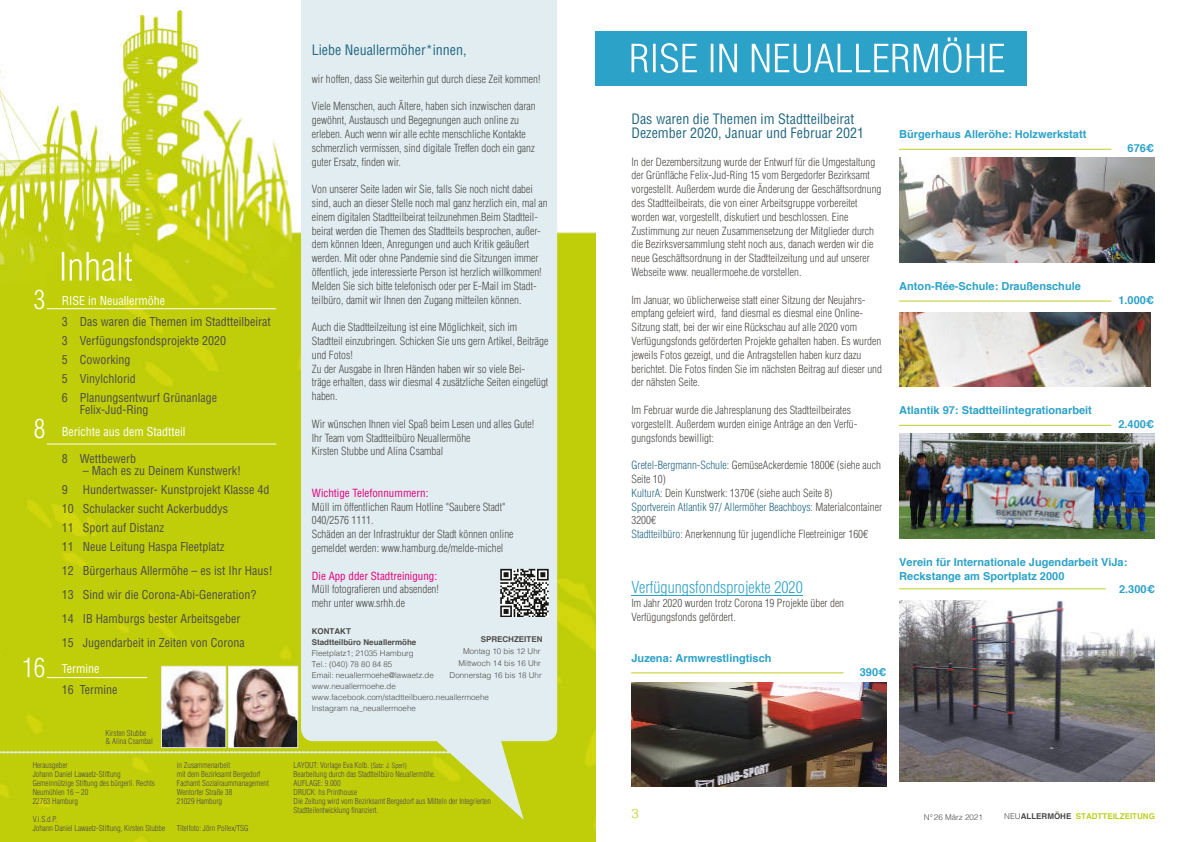
<style>
.page{position:relative;width:1191px;height:842px;background:#fff}
.page>*{position:absolute;margin:0;border:0;box-sizing:border-box;transform-origin:0 0}
.t1{font:300 condensed 26px "Helvetica LT Std";color:#fff}
.t2{font:300 condensed 16px "Helvetica LT Std";color:#2da2c8}
.t3{font:condensed 14px/13.8px "Helvetica LT Std";color:#236781}
.t4{font:300 13px "Helvetica";color:#bccf1e}
.t5{font:condensed 12px/19px "Helvetica LT Std";color:#4d4b48}
.t6{font:condensed 12px "Helvetica LT Std";color:#fff}
.t7{font:condensed 12px "Helvetica LT Std";color:#4e4c48}
.t8{font:300 condensed 11px/13.8px "Helvetica LT Std";color:#4d4b48}
.t9{font:700 11px "Helvetica";color:#2da2c8}
.t10{font:condensed 11px "Helvetica LT Std";color:#e5007d}
.t11{font:300 condensed 8px/9px "Helvetica LT Std";color:#4d4b48}
.t12{font:300 8px/11px "Helvetica";color:#4d4b48}
.t13{font:700 8px/11px "Helvetica";color:#4d4b48}
.t14{font:700 8px "Helvetica";color:#bccf1e}
.s1{color:#4e4c48}
.s2{font-size:7px}
.s3{color:#236781}
.s4{font-weight:300;color:#4d4b48}
.s5{color:#4d4b48}
</style>
<div class="page">
<img style="left:0;top:7px;width:595px;height:835px">
<svg style="left:0;top:751px;width:302px;height:2px"></svg>
<svg style="left:302px;top:741px;width:252px;height:79px;background:#c4d22a"></svg>
<div style="left:301px;top:0;width:256px;height:741px;background:#e1edf1"></div>
<svg style="left:500px;top:569px;width:48px;height:47px"></svg>
<svg style="left:62px;top:252px;width:70px;height:29px"></svg>
<div style="left:595px;top:31px;width:432px;height:55px;background:#2da2c8"></div>
<svg style="left:631px;top:37px;width:373px;height:36px"></svg>
<hr style="left:47px;top:308px;width:229px;height:1px;background:#fff">
<hr style="left:47px;top:444px;width:229px;height:1px;background:#fff">
<hr style="left:47px;top:677px;width:100px;height:1px;background:#fff">
<hr style="left:631px;top:595px;width:171px;height:1px;background:#2da2c8">
<hr style="left:631px;top:672px;width:212px;height:1px;background:#bccf1e">
<img style="left:631px;top:682px;width:255px;height:105px">
<hr style="left:899px;top:425px;width:212px;height:1px;background:#bccf1e">
<img style="left:899px;top:434px;width:255px;height:104px">
<img style="left:899px;top:313px;width:251px;height:73px">
<hr style="left:899px;top:301px;width:212px;height:1px;background:#bccf1e">
<img style="left:899px;top:158px;width:255px;height:104px">
<hr style="left:899px;top:149px;width:212px;height:1px;background:#bccf1e">
<hr style="left:899px;top:588px;width:206px;height:1px;background:#bccf1e">
<img style="left:899px;top:600px;width:256px;height:182px">
<img style="left:163px;top:668px;width:61px;height:78px">
<div style="left:161px;top:666px;width:65px;height:82px;border:1px solid #e6e6e6"></div>
<img style="left:230px;top:668px;width:66px;height:78px">
<div style="left:228px;top:666px;width:70px;height:82px;border:1px solid #ececec"></div>
<h1 class="t1" style="left:34px;top:290px;width:13px">3</h1>
<h1 class="t1" style="left:34px;top:419px;width:13px">8</h1>
<h1 class="t1" style="left:22px;top:659px;width:25px">16</h1>
<p class="t6" style="left:62px;top:296px;width:105px">RISE in Neuallermöhe</p>
<p class="t5" style="left:62px;top:313px;width:210px">3 Das waren die Themen im Stadtteilbeirat<br>3 Verfügungsfondsprojekte 2020<br>5 <span class="s1">Coworking<br></span>5 <span class="s1">Vinylchlorid<br></span>6 P<span class="s1">lanungsentwurf Grünanlage</span></p>
<p class="t7" style="left:80px;top:405px;width:70px">Felix-Jud-Ring</p>
<p class="t6" style="left:62px;top:427px;width:125px">Berichte aus dem Stadtteil</p>
<p class="t5" style="left:62px;top:451px;width:76px">8 Wettbewerb</p>
<p class="t5" style="left:83px;top:463px;width:160px">– Mach es zu Deinem Kunstwerk!</p>
<p class="t5" style="left:62px;top:482px;width:7px">9</p>
<p class="t5" style="left:62px;top:482px;width:209px;text-indent:21px">Hundertwasser- Kunstprojekt Klasse 4d<br>10 Schulacker sucht Ackerbuddys<br>11 Sport auf Distanz<br>11 <span class="s1">Neue Leitung Haspa Fleetplatz</span></p>
<p class="t5" style="left:62px;top:561px;width:212px;line-height:24px">12 Bürgerhaus Allermöhe – es ist Ihr Haus!<br>13 Sind wir die Corona-Abi-Generation?<br>14 IB Hamburgs bester Arbeitsgeber<br>15 Jugendarbeit in Zeiten von Corona</p>
<p class="t6" style="left:62px;top:665px;width:39px">Termine</p>
<p class="t5" style="left:62px;top:682px;width:57px">16 Termine</p>
<p class="t11" style="left:106px;top:730px;width:49px;line-height:8.3px">Kirsten Stubbe &amp; Alina Csambal</p>
<p class="t11" style="left:33px;top:762px;width:37px">Herausgeber</p>
<p class="t11" style="left:177px;top:762px;width:55px">in Zusammenarbeit</p>
<p class="t11" style="left:33px;top:771px;width:89px">Johann Daniel Lawaetz-Stiftung</p>
<p class="t11" style="left:177px;top:771px;width:85px">mit dem Bezirksamt Bergedorf</p>
<p class="t11" style="left:33px;top:780px;width:124px">Gemeinnützige Stiftung des bürgerli. Rechts</p>
<p class="t11" style="left:177px;top:780px;width:94px">Fachamt Sozialraummanagement</p>
<p class="t11" style="left:33px;top:789px;width:57px">Neumühlen 16 – 20</p>
<p class="t11" style="left:177px;top:789px;width:57px">Wentorfer Straße 38</p>
<p class="t11" style="left:33px;top:798px;width:47px">22763 Hamburg</p>
<p class="t11" style="left:177px;top:798px;width:47px">21029 Hamburg</p>
<p class="t11" style="left:33px;top:816px;width:134px">V.i.S.d.P.<br>Johann Daniel Lawaetz-Stiftung, Kirsten Stubbe</p>
<p class="t11" style="left:177px;top:825px;width:73px">Titelfoto: Jörn Pollex/TSG</p>
<p class="t3" style="left:312px;top:45px;width:156px">Liebe Neuallermöher*innen,</p>
<p class="t8" style="left:312px;top:74px;width:230px">wir hoffen, dass Sie weiterhin gut durch diese Zeit kommen!</p>
<p class="t8" style="left:312px;top:101px;width:225px">Viele Menschen, auch Ältere, haben sich inzwischen daran gewöhnt, Austausch und Begegnungen auch online zu erleben. Auch wenn wir alle echte menschliche Kontakte schmerzlich vermissen, sind digitale Treffen doch ein ganz guter Ersatz, finden wir.</p>
<p class="t8" style="left:312px;top:184px;width:237px">Von unserer Seite laden wir Sie, falls Sie noch nicht dabei sind, auch an dieser Stelle noch mal ganz herzlich ein, mal an einem digitalen Stadtteilbeirat teilzunehmen.Beim Stadtteil&shy;beirat werden die Themen des Stadtteils besprochen, außer&shy;dem können Ideen, Anregungen und auch Kritik geäußert werden. Mit oder ohne Pandemie sind die Sitzungen immer öffentlich, jede interessierte Person ist herzlich willkommen!<br>Melden Sie sich bitte telefonisch oder per E-Mail im Stadt&shy;teilbüro, damit wir Ihnen den Zugang mitteilen können.</p>
<p class="t8" style="left:312px;top:322px;width:238px">Auch die Stadtteilzeitung ist eine Möglichkeit, sich im Stadtteil einzubringen. Schicken Sie uns gern Artikel, Beiträge und Fotos!<br>Zu der Ausgabe in Ihren Händen haben wir so viele Bei-<br>träge erhalten, dass wir diesmal 4 zusätzliche Seiten eingefügt haben.</p>
<p class="t8" style="left:312px;top:419px;width:224px">Wir wünschen Ihnen viel Spaß beim Lesen und alles Gute!<br>Ihr Team vom Stadtteilbüro Neuallermöhe<br>Kirsten Stubbe und Alina Csambal</p>
<p class="t10" style="left:312px;top:489px;width:118px">Wichtige Telefonnummern:</p>
<p class="t8" style="left:312px;top:501px;width:203px">Müll im öffentlichen Raum Hotline "Saubere Stadt" 040/2576 1111.<br>Schäden an der Infrastruktur der Stadt können online gemeldet werden: www.hamburg.de/melde-michel</p>
<p class="t10" style="left:312px;top:572px;width:127px">Die App dder Stadtreinigung:</p>
<p class="t8" style="left:312px;top:584px;width:129px">Müll fotografieren und absenden! mehr unter www.srhh.de</p>
<p class="t13" style="left:312px;top:626px;width:106px">KONTAKT<br>Stadtteilbüro Neuallermöhe</p>
<p class="t12" style="left:312px;top:648px;width:178px">Fleetplatz1; 21035 Hamburg<br>Tel.: (040) 78 80 84 85<br>Email: neuallermoehe@lawaetz.de www.neuallermoehe.de www.facebook.com/stadtteilbuero.neuallermoehe<br>Instagram na_neuallermoehe</p>
<p class="t13" style="left:481px;top:635px;width:63px">SPRECHZEITEN</p>
<p class="t12" style="left:449px;top:647px;width:94px;line-height:12px;text-align:right">Montag 10 bis 12 Uhr<br>Mittwoch 14 bis 16 Uhr<br>Donnerstag 16 bis 18 Uhr</p>
<p class="t11" style="left:293px;top:761px;width:199px">LAYOUT: Vorlage Eva Kolb. <span class="s2">(Satz: J. Sperl)<br></span>Bearbeitung durch das Stadtteilbüro Neuallermöhe.<br>AUFLAGE: 9.000<br>DRUCK: hs Printhouse<br>Die Zeitung wird vom Bezirksamt Bergedorf aus Mitteln der Integrierten Stadtteilentwicklung finanziert.</p>
<p class="t3" style="left:631px;top:114px;width:234px">Das waren die Themen im Stadtteilbeirat<br>Dezember 2020, Januar und Februar 2021</p>
<p class="t8" style="left:631px;top:156px;width:251px">In der Dezembersitzung wurde der Entwurf für die Umgestaltung der Grünfläche Felix-Jud-Ring 15 vom Bergedorfer Bezirksamt vorgestellt. Außerdem wurde die Änderung der Geschäftsordnung des Stadtteilbeirats, die von einer Arbeitsgruppe vorbereitet worden war, vorgestellt, diskutiert und beschlossen. Eine Zustimmung zur neuen Zusammensetzung der Mitglieder durch die Bezirksversammlung steht noch aus, danach werden wir die neue Geschäftsordnung in der Stadtteilzeitung und auf unserer Webseite www. neuallermoehe.de vorstellen.</p>
<p class="t8" style="left:631px;top:294px;width:252px">Im Januar, wo üblicherweise statt einer Sitzung der Neujahrs&shy;empfang gefeiert wird, fand diesmal es diesmal eine Online-Sitzung statt, bei der wir eine Rückschau auf alle 2020 vom Verfügungsfonds geförderten Projekte gehalten haben. Es wurden jeweils Fotos gezeigt, und die Antragstellen haben kurz dazu berichtet. Die Fotos finden Sie im nächsten Beitrag auf dieser und der nähsten Seite.</p>
<p class="t8" style="left:631px;top:405px;width:227px">Im Februar wurde die Jahresplanung des Stadtteilbeirates vorgestellt. Außerdem wurden einige Anträge an den Verfü&shy;gungsfonds bewilligt:</p>
<p class="t8" style="left:631px;top:460px;width:252px"><span class="s3">Gretel-Bergmann-Schule:</span> GemüseAckerdemie 1800€ (siehe auch Seite 10)<br><span class="s3">KulturA:</span> Dein Kunstwerk: 1370€ (siehe auch Seite 8)<br><span class="s3">Sportverein Atlantik 97/ Allermöher Beachboys:</span> Materialcontainer 3200€<br><span class="s3">Stadtteilbüro:</span> Anerkennung für jugendliche Fleetreiniger 160€</p>
<h2 class="t2" style="left:631px;top:582px;width:173px">Verfügungsfondsprojekte 2020</h2>
<p class="t8" style="left:631px;top:598px;width:214px">Im Jahr 2020 wurden trotz Corona 19 Projekte über den<br>Verfügungsfonds gefördert.</p>
<p class="t9" style="left:631px;top:654px;width:141px">Juzena: Armwrestlingtisch</p>
<p class="t9" style="left:860px;top:668px;width:28px">390€</p>
<p class="t9" style="left:899px;top:130px;width:189px">Bürgerhaus Alleröhe: Holzwerkstatt</p>
<p class="t9" style="left:1127px;top:144px;width:28px">676€</p>
<p class="t9" style="left:899px;top:282px;width:183px">Anton-Rée-Schule: Draußenschule</p>
<p class="t9" style="left:1118px;top:295px;width:37px">1.000€</p>
<p class="t9" style="left:899px;top:406px;width:194px">Atlantik 97: Stadtteilintegrationarbeit</p>
<p class="t9" style="left:1118px;top:420px;width:37px">2.400€</p>
<p class="t9" style="left:899px;top:558px;width:230px">Verein für Internationale Jugendarbeit ViJa:</p>
<p class="t9" style="left:899px;top:571px;width:167px">Reckstange am Sportplatz 2000</p>
<p class="t9" style="left:1119px;top:585px;width:37px">2.300€</p>
<p class="t4" style="left:631px;top:809px;width:9px">3</p>
<p class="t12" style="left:924px;top:813px;width:60px">N°26 März 2021</p>
<p class="t14" style="left:1004px;top:813px;width:152px"><span class="s4">NEU</span><span class="s5">ALLERMÖHE</span> STADTTEILZEITUNG</p>
</div>
